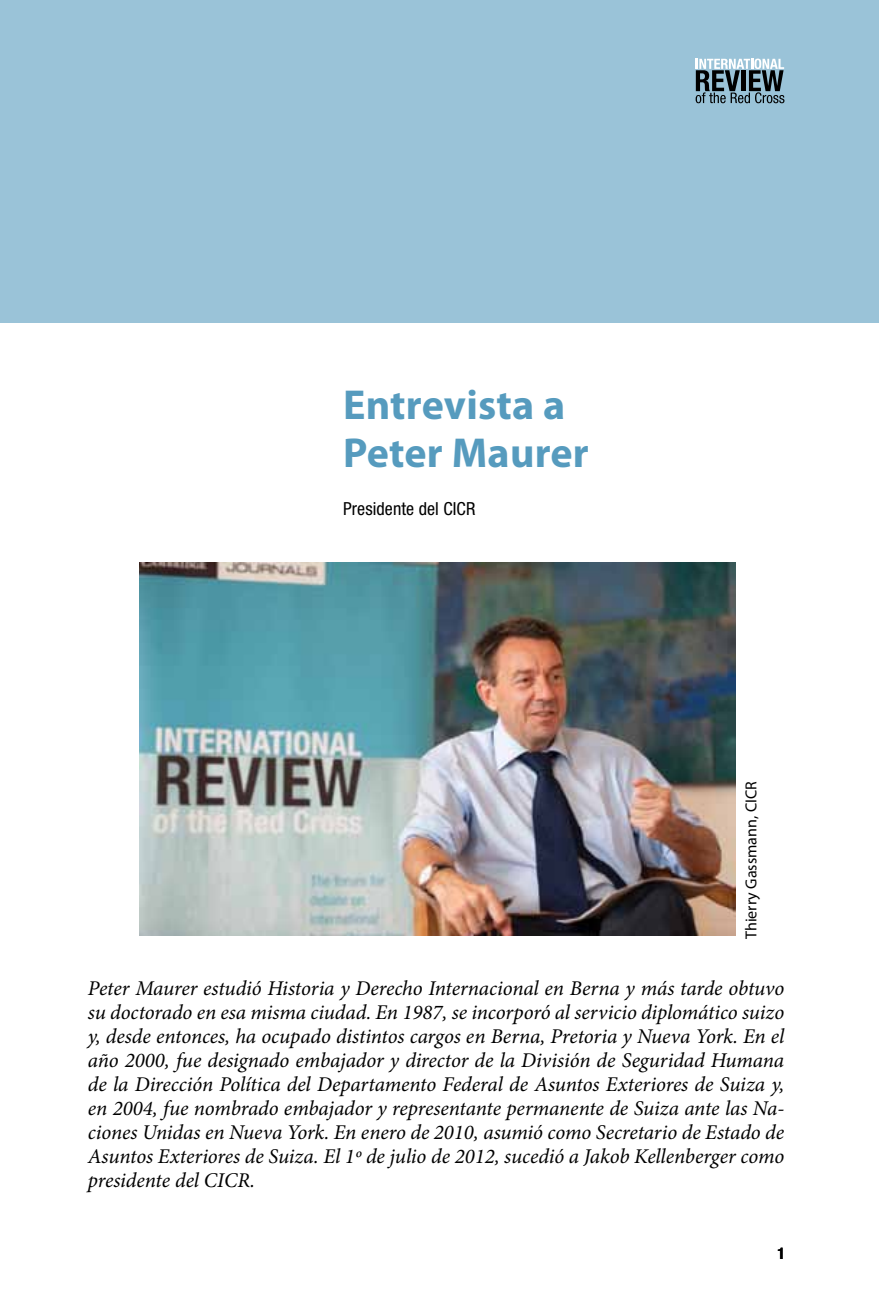
<style>
.page{position:relative;width:879px;height:1304px;background:#fff}
.page>*{position:absolute;margin:0;border:0;box-sizing:border-box;transform-origin:0 0}
.t1{font:700 42px/48px "Myriad Pro";letter-spacing:.005em;color:#569bbe}
.t2{font:italic 21px/24px "Minion Pro";letter-spacing:-.005em;color:#000;text-align:justify}
.t3{font:condensed 18px "Helvetica Neue LT Std";letter-spacing:.005em;color:#000}
.t4{font:16px "Myriad Pro";color:#000}
.t5{font:700 condensed 16px "Helvetica Neue LT Std";color:#000}
</style>
<div class="page">
<div style="left:0;top:0;width:879px;height:323px;background:#9ac3d8"></div>
<svg style="left:696px;top:59px;width:88px;height:44px"></svg>
<img style="left:140px;top:563px;width:596px;height:373px">
<h1 class="t1" style="left:343px;top:379px;width:247px">Entrevista a<br>Peter Maurer</h1>
<p class="t3" style="left:343px;top:498px;width:134px">Presidente del CICR</p>
<p class="t4" style="left:741px;top:939px;width:159px;rotate:-90deg">Thierry Gassmann, CICR</p>
<p class="t2" style="left:88px;top:976px;width:698px">Peter Maurer estudió Historia y Derecho Internacional en Berna y más tarde obtuvo su doctorado en esa misma ciudad. En 1987, se incorporó al servicio diplomático suizo y, desde entonces, ha ocupado distintos cargos en Berna, Pretoria y Nueva York. En el año 2000, fue designado embajador y director de la División de Seguridad Humana de la Dirección Política del Departamento Federal de Asuntos Exteriores de Suiza y, en 2004, fue nombrado embajador y representante permanente de Suiza ante las Na&shy;ciones Unidas en Nueva York. En enero de 2010, asumió como Secretario de Estado de Asuntos Exteriores de Suiza. El 1º de julio de 2012, sucedió a Jakob Kellenberger como presidente del CICR.</p>
<p class="t5" style="left:777px;top:1243px;width:9px">1</p>
</div>
